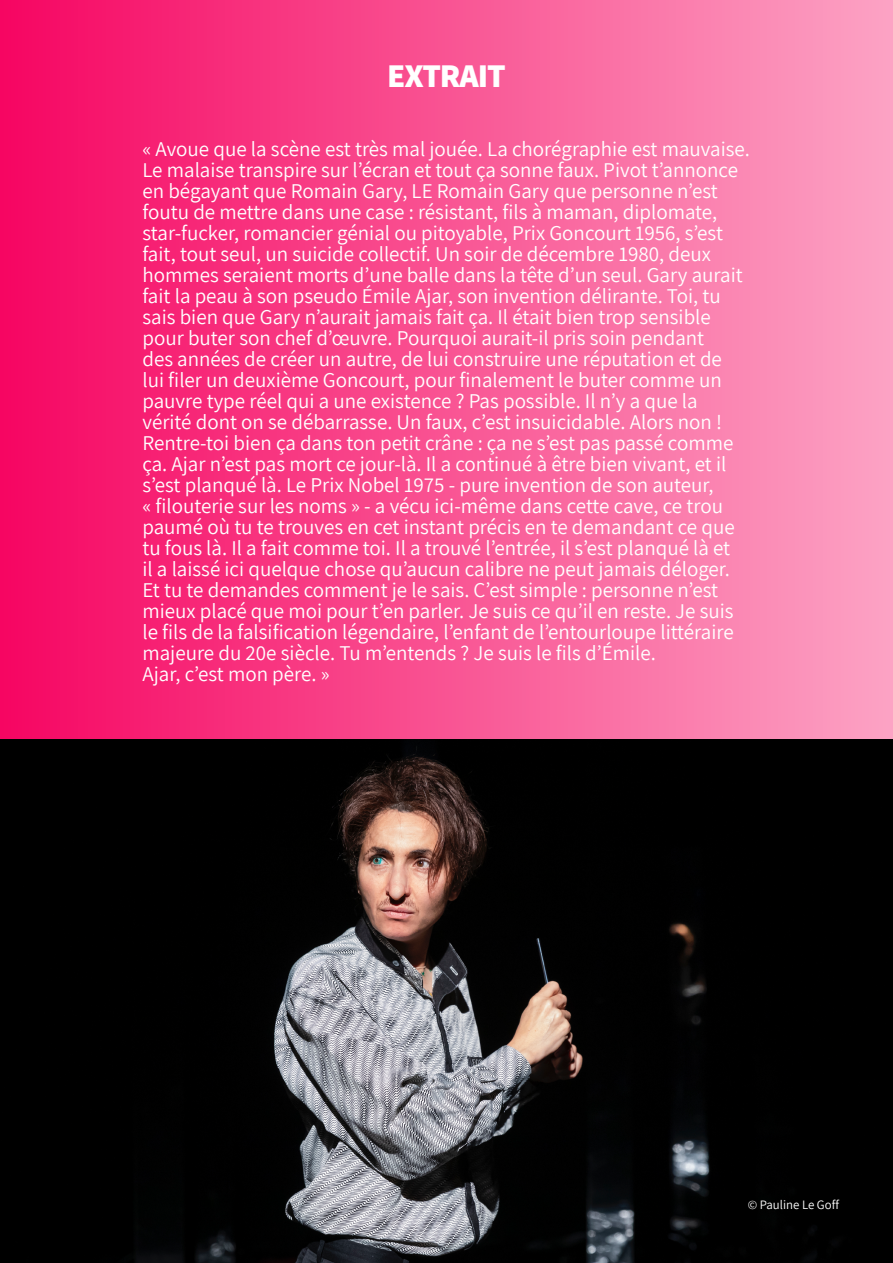
<style>
.page{position:relative;width:893px;height:1263px;background:#fff}
.page>*{position:absolute;margin:0;border:0;box-sizing:border-box;transform-origin:0 0}
.t1{font:800 33px "Assistant";letter-spacing:-.03em;color:#fff}
.t2{font:21px/21px "Assistant";color:#fff}
.t3{font:12.75px "Assistant";color:#fff}
</style>
<div class="page">
<div style="left:0;top:0;width:893px;height:740px;background:linear-gradient(to right,#f60562,#fca3c4)"></div>
<img style="left:0;top:740px;width:893px;height:523px">
<h1 class="t1" style="left:387px;top:53px;width:120px">EXTRAIT</h1>
<p class="t2" style="left:142px;top:137px;width:609px">« Avoue que la scène est très mal jouée. La chorégraphie est mauvaise.<br>Le malaise transpire sur l’écran et tout ça sonne faux. Pivot t’annonce en bégayant que Romain Gary, LE Romain Gary que personne n’est foutu de mettre dans une case : résistant, fils à maman, diplomate, star-fucker, romancier génial ou pitoyable, Prix Goncourt 1956, s’est fait, tout seul, un suicide collectif. Un soir de décembre 1980, deux hommes seraient morts d’une balle dans la tête d’un seul. Gary aurait fait la peau à son pseudo Émile Ajar, son invention délirante. Toi, tu sais bien que Gary n’aurait jamais fait ça. Il était bien trop sensible pour buter son chef d’œuvre. Pourquoi aurait-il pris soin pendant<br>des années de créer un autre, de lui construire une réputation et de<br>lui filer un deuxième Goncourt, pour finalement le buter comme un pauvre type réel qui a une existence ? Pas possible. Il n’y a que la vérité dont on se débarrasse. Un faux, c’est insuicidable. Alors non !<br>Rentre-toi bien ça dans ton petit crâne : ça ne s’est pas passé comme ça. Ajar n’est pas mort ce jour-là. Il a continué à être bien vivant, et il s’est planqué là. Le Prix Nobel 1975 - pure invention de son auteur,<br>« filouterie sur les noms » - a vécu ici-même dans cette cave, ce trou paumé où tu te trouves en cet instant précis en te demandant ce que tu fous là. Il a fait comme toi. Il a trouvé l’entrée, il s’est planqué là et<br>il a laissé ici quelque chose qu’aucun calibre ne peut jamais déloger.<br>Et tu te demandes comment je le sais. C’est simple : personne n’est mieux placé que moi pour t’en parler. Je suis ce qu’il en reste. Je suis le fils de la falsification légendaire, l’enfant de l’entourloupe littéraire majeure du 20e siècle. Tu m’entends ? Je suis le fils d’Émile.<br>Ajar, c’est mon père. »</p>
<p class="t3" style="left:748px;top:1196px;width:93px">© Pauline Le Goff</p>
</div>
